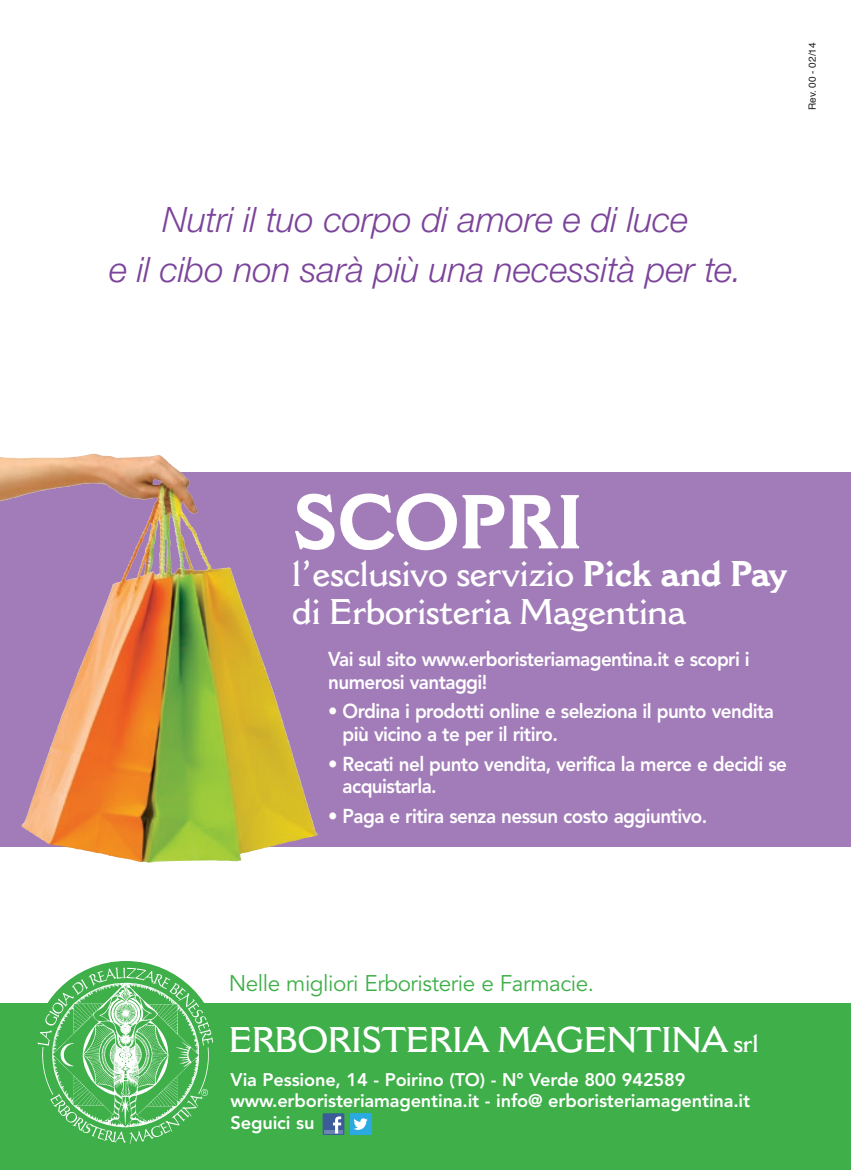
<style>
.page{position:relative;width:851px;height:1170px;background:#fff}
.page>*{position:absolute;margin:0;border:0;box-sizing:border-box;transform-origin:0 0}
.t1{font:700 75px "Cantoria MT Std";letter-spacing:-.02em;color:#fff}
.t2{font:600 35.25px/38px "Cantoria MT Std";letter-spacing:-.02em;color:#fff}
.t3{font:italic 300 35px/50px "Helvetica Neue LT Std";letter-spacing:-.005em;color:#7b449a;text-align:center}
.t4{font:22.5px "Avenir LT Std";letter-spacing:-.02em;color:#3eaf49}
.t5{font:800 20px/22.5px "Avenir LT Std";letter-spacing:-.03em;color:#fff;scale:.94 1}
.t6{font:800 18.25px/21.8px "Avenir LT Std";letter-spacing:-.01em;color:#fff}
.t7{font:10px "Helvetica";color:#231f20}
.s1{font-weight:700}
.s2{font-size:24.75px}
</style>
<div class="page">
<svg style="left:0;top:472px;width:850px;height:374px;background:#a9839f"></svg>
<img style="left:0;top:453px;width:157px;height:118px">
<div style="left:0;top:1003px;width:850px;height:166px;background:#3eaf49"></div>
<svg style="left:96px;top:961px;width:60px;height:5px"></svg>
<img style="left:37px;top:966px;width:176px;height:178px">
<div style="left:322px;top:1113px;width:22px;height:21px;background:#3b5b99"></div>
<hr style="left:324px;top:1130px;width:19px;height:3px;background:#6d84b3">
<svg style="left:333px;top:1116px;width:8px;height:17px"></svg>
<div style="left:350px;top:1113px;width:21px;height:21px;background:#2aaae1"></div>
<svg style="left:353px;top:1118px;width:14px;height:11px"></svg>
<h3 class="t3" style="left:109px;top:194px;width:634px">Nutri il tuo corpo di amore e di luce<br>e il cibo non sarà più una necessità per te.</h3>
<p class="t7" style="left:804px;top:110px;width:69px;rotate:-90deg">Rev. 00 - 02/14</p>
<h1 class="t1" style="left:292px;top:477px;width:292px">SCOPRI</h1>
<h2 class="t2" style="left:292px;top:555px;width:497px">l’esclusivo servizio <span class="s1">Pick and Pay </span>di Erboristeria Magentina</h2>
<p class="t5" style="left:328px;top:648px;width:450px">Vai sul sito www.erboristeriamagentina.it e scopri i numerosi vantaggi!</p>
<p class="t5" style="left:342px;top:700px;width:460px;text-indent:-14px">• Ordina i prodotti online e seleziona il punto vendita più vicino a te per il ritiro.</p>
<p class="t5" style="left:342px;top:752px;width:474px;text-indent:-14px">• Recati nel punto vendita, verifica la merce e decidi se acquistarla.</p>
<p class="t5" style="left:328px;top:804px;width:405px">• Paga e ritira senza nessun costo aggiuntivo.</p>
<p class="t4" style="left:229px;top:970px;width:367px">Nelle migliori Erboristerie e Farmacie.</p>
<h2 class="t2" style="left:229px;top:1020px;width:531px">ERBORISTERIA MAGENTINA <span class="s2">srl</span></h2>
<p class="t6" style="left:230px;top:1068px;width:521px">Via Pessione, 14 - Poirino (TO) - N° Verde 800 942589 www.erboristeriamagentina.it - info@ erboristeriamagentina.it<br>Seguici su</p>
</div>
